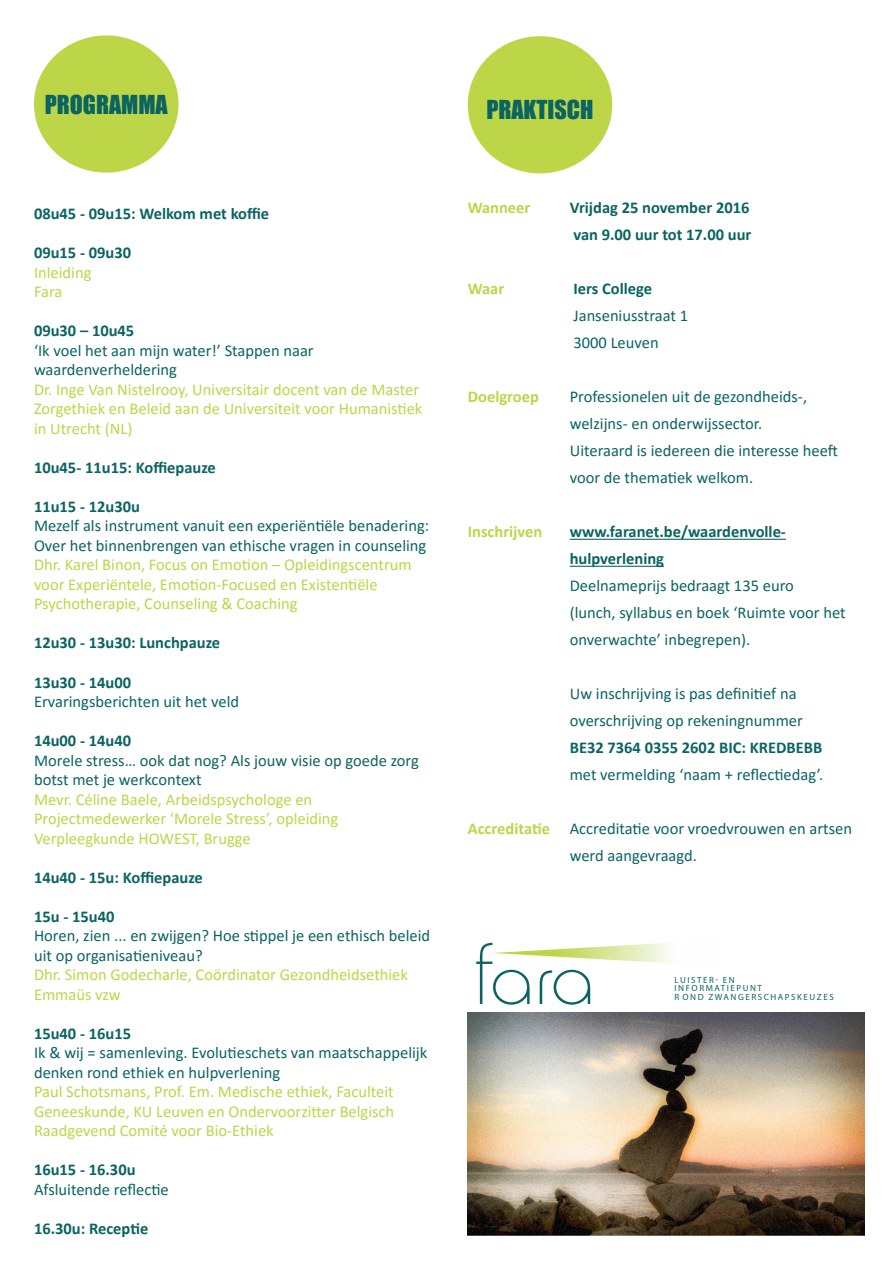
<style>
.page{position:relative;width:893px;height:1263px;background:#fff}
.page>*{position:absolute;margin:0;border:0;box-sizing:border-box;transform-origin:0 0}
.t1{font:24px "Impact";color:#0b6462}
.t2{font:16.5px/27px "Calibri";color:#0b6462}
.t3{font:16.5px/19.5px "Calibri";color:#bcd648}
.t4{font:700 16.5px/27px "Calibri";color:#0b6462}
.t5{font:700 16.5px "Calibri";color:#bcd648}
.t6{font:9px/8.2px "Myriad Pro";letter-spacing:.17em;color:#0b6462}
.s1{font-weight:700}
.s2{font-weight:700;color:#bcd648}
</style>
<div class="page">
<div style="left:34px;top:35px;width:145px;height:138px;background:#bcd648;border-radius:50%"></div>
<hr style="left:570px;top:539px;width:216px;height:1px;background:#0b6462">
<hr style="left:570px;top:566px;width:94px;height:1px;background:#0b6462">
<div style="left:468px;top:36px;width:144px;height:137px;background:#bcd648;border-radius:50%"></div>
<img style="left:468px;top:1013px;width:396px;height:222px">
<svg style="left:476px;top:942px;width:195px;height:63px"></svg>
<p class="t1" style="left:45px;top:85px;width:125px">PROGRAMMA</p>
<p class="t1" style="left:486px;top:91px;width:109px">PRAKTISCH</p>
<p class="t4" style="left:34px;top:200px;width:237px">08u45 - 09u15: Welkom met koffie</p>
<p class="t4" style="left:34px;top:239px;width:99px">09u15 - 09u30</p>
<p class="t3" style="left:34px;top:262px;width:59px">Inleiding</p>
<p class="t3" style="left:34px;top:282px;width:30px">Fara</p>
<p class="t4" style="left:34px;top:317px;width:102px">09u30 – 10u45</p>
<p class="t2" style="left:34px;top:340px;width:281px;line-height:19.5px">‘Ik voel het aan mijn water!’ Stappen naar waardenverheldering</p>
<p class="t3" style="left:34px;top:379px;width:390px">Dr. Inge Van Nistelrooy, Universitair docent van de Master<br>Zorgethiek en Beleid aan de Universiteit voor Humanistiek in Utrecht (NL)</p>
<p class="t4" style="left:34px;top:453px;width:183px">10u45- 11u15: Koffiepauze</p>
<p class="t4" style="left:34px;top:492px;width:108px">11u15 - 12u30u</p>
<p class="t2" style="left:34px;top:516px;width:397px;line-height:19.5px">Mezelf als instrument vanuit een experiëntiële benadering:<br>Over het binnenbrengen van ethische vragen in counseling</p>
<p class="t3" style="left:34px;top:555px;width:379px">Dhr. Karel Binon, Focus on Emotion – Opleidingscentrum voor Experiëntele, Emotion-Focused en Existentiële<br>Psychotherapie, Counseling &amp; Coaching</p>
<p class="t4" style="left:34px;top:629px;width:188px">12u30 - 13u30: Lunchpauze</p>
<p class="t4" style="left:34px;top:668px;width:99px">13u30 - 14u00</p>
<p class="t2" style="left:34px;top:687px;width:207px">Ervaringsberichten uit het veld</p>
<p class="t4" style="left:34px;top:726px;width:99px">14u00 - 14u40</p>
<p class="t2" style="left:34px;top:750px;width:386px;line-height:19.5px">Morele stress… ook dat nog? Als jouw visie op goede zorg botst met je werkcontext</p>
<p class="t3" style="left:34px;top:789px;width:306px">Mevr. Céline Baele, Arbeidspsychologe en<br>Projectmedewerker ‘Morele Stress’, opleiding<br>Verpleegkunde HOWEST, Brugge</p>
<p class="t4" style="left:34px;top:863px;width:170px">14u40 - 15u: Koffiepauze</p>
<p class="t4" style="left:34px;top:902px;width:82px">15u - 15u40</p>
<p class="t2" style="left:34px;top:925px;width:398px;line-height:19.5px">Horen, zien ... en zwijgen? Hoe stippel je een ethisch beleid uit op organisatieniveau?</p>
<p class="t3" style="left:34px;top:964px;width:375px">Dhr. Simon Godecharle, Coördinator Gezondheidsethiek<br>Emmaüs vzw</p>
<p class="t4" style="left:34px;top:1019px;width:99px">15u40 - 16u15</p>
<p class="t2" style="left:34px;top:1042px;width:395px;line-height:19.5px">Ik &amp; wij = samenleving. Evolutieschets van maatschappelijk denken rond ethiek en hulpverlening</p>
<p class="t3" style="left:34px;top:1081px;width:362px;text-align:justify">Paul Schotsmans, Prof. Em. Medische ethiek, Faculteit Geneeskunde, KU Leuven en Ondervoorzitter Belgisch Raadgevend Comité voor Bio-Ethiek</p>
<p class="t4" style="left:34px;top:1155px;width:103px">16u15 - 16.30u</p>
<p class="t2" style="left:34px;top:1175px;width:136px">Afsluitende reflectie</p>
<p class="t4" style="left:34px;top:1214px;width:116px">16.30u: Receptie</p>
<p class="t5" style="left:468px;top:196px;width:64px">Wanneer</p>
<p class="t4" style="left:570px;top:194px;width:183px">Vrijdag 25 november 2016 van 9.00 uur tot 17.00 uur</p>
<p class="t5" style="left:468px;top:277px;width:38px">Waar</p>
<p class="t2" style="left:573px;top:275px;width:116px"><span class="s1">Iers College<br></span>Janseniusstraat 1<br>3000 Leuven</p>
<p class="t5" style="left:468px;top:385px;width:73px">Doelgroep</p>
<p class="t2" style="left:570px;top:383px;width:239px">Professionelen uit de gezondheids-, welzijns- en onderwijssector.</p>
<p class="t2" style="left:570px;top:437px;width:270px">Uiteraard is iedereen die interesse heeft voor de thematiek welkom.</p>
<p class="t5" style="left:468px;top:520px;width:76px">Inschrijven</p>
<p class="t4" style="left:570px;top:518px;width:218px">www.faranet.be/waardenvolle&shy;hulpverlening</p>
<p class="t2" style="left:570px;top:572px;width:278px">Deelnameprijs bedraagt 135 euro<br>(lunch, syllabus en boek ‘Ruimte voor het onverwachte’ inbegrepen).</p>
<p class="t2" style="left:570px;top:680px;width:255px">Uw inschrijving is pas definitief na overschrijving op rekeningnummer <span class="s1">BE32 7364 0355 2602 BIC: KREDBEBB </span>met vermelding ‘naam + reflectiedag’.</p>
<p class="t2" style="left:570px;top:815px;width:284px;text-indent:-102px"><span class="s2">Accreditatie</span> Accreditatie voor vroedvrouwen en artsen werd aangevraagd.</p>
<p class="t6" style="left:675px;top:976px;width:161px">LUISTER- EN<br>INFORMATIEPUNT<br>R OND ZWANGERSCHAPSKEUZES</p>
</div>
